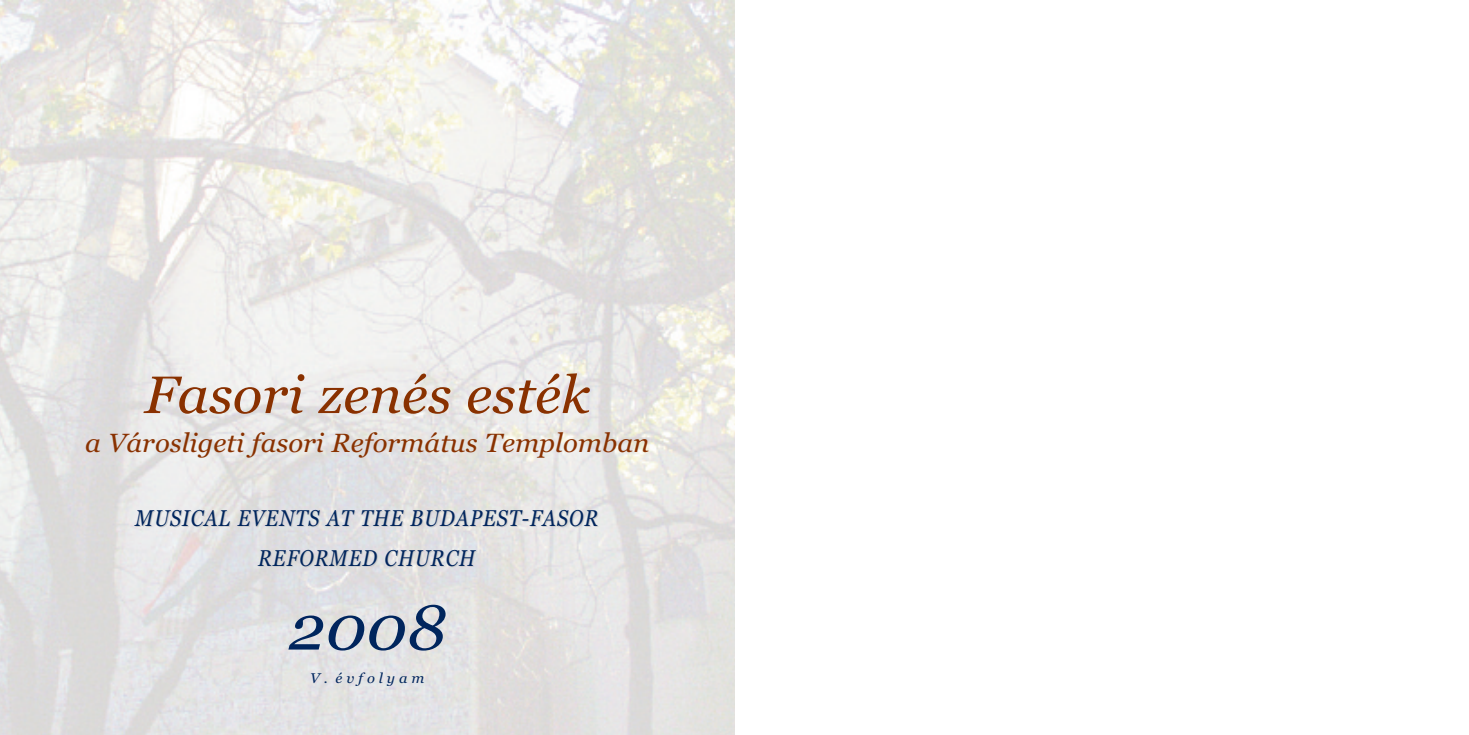
<style>
.page{position:relative;width:1469px;height:735px;background:#fff}
.page>*{position:absolute;margin:0;border:0;box-sizing:border-box;transform-origin:0 0}
.t1{font:italic 63px "Georgia";color:#00255d;scale:1.05 1}
.t2{font:italic 52.5px "Georgia";color:#893100;scale:1.05 1}
.t3{font:italic 26.25px "Georgia";color:#893100;scale:1.05 1}
.t4{font:italic 22.75px/40.2px "Georgia";letter-spacing:.05em;color:#00255d;text-align:center;scale:.86 1}
.t5{font:italic 14px "Georgia";letter-spacing:.265em;color:#00255d;scale:1.05 1}
</style>
<div class="page">
<img style="left:0;top:0;width:734px;height:734px">
<h2 class="t2" style="left:144px;top:364px;width:426px">Fasori zenés esték</h2>
<p class="t3" style="left:85px;top:427px;width:539px">a Városligeti fasori Református Templomban</p>
<p class="t4" style="left:135px;top:497px;width:540px">MUSICAL EVENTS AT THE BUDAPEST-FASOR<br>REFORMED CHURCH</p>
<h1 class="t1" style="left:288px;top:590px;width:152px">2008</h1>
<p class="t5" style="left:310px;top:669px;width:110px">V. évfolyam</p>
</div>
